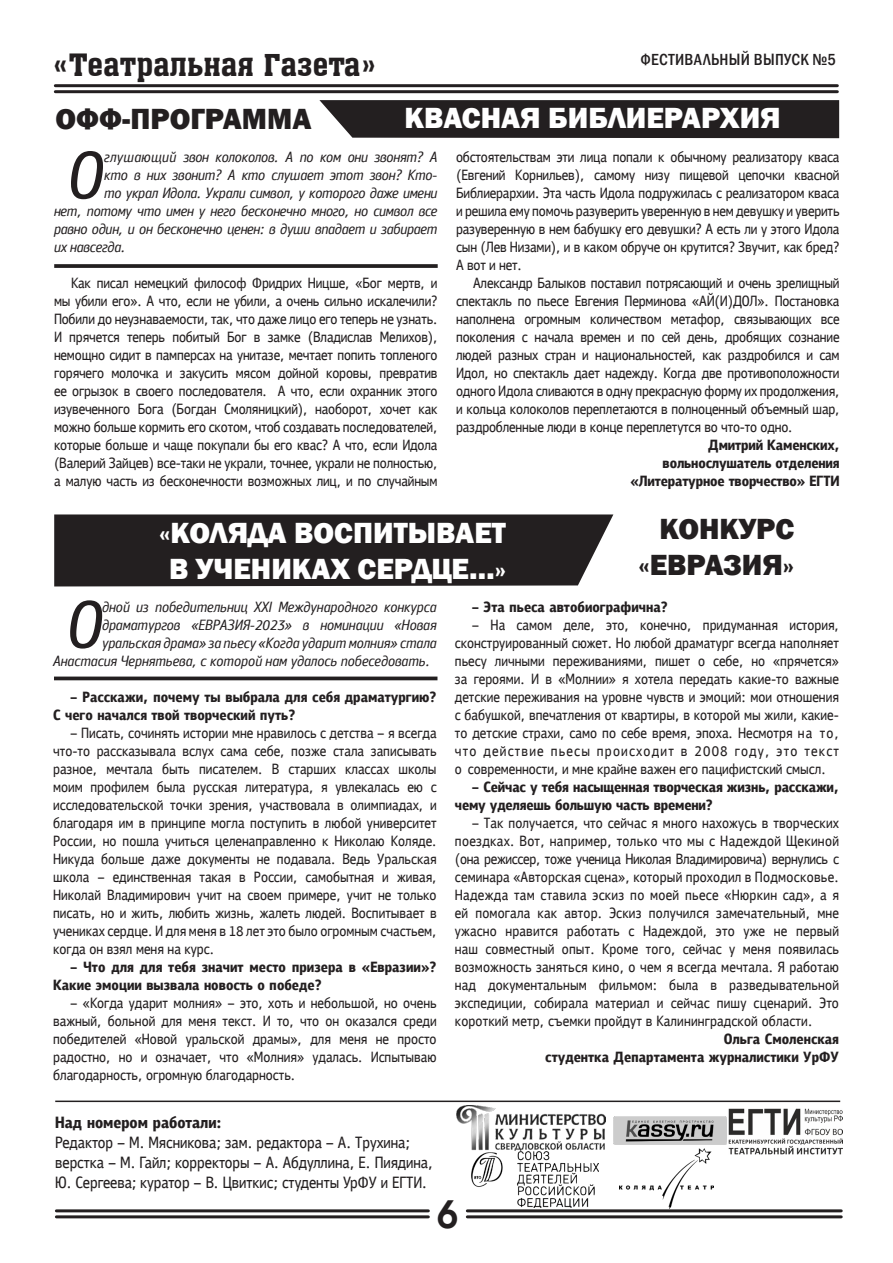
<style>
.page{position:relative;width:893px;height:1263px;background:#fff}
.page>*{position:absolute;margin:0;border:0;box-sizing:border-box;transform-origin:0 0}
.t1{font:700 37.5px "Avant Garde Gothic C";color:#231f20}
.t2{font:800 30px "Franklin Gothic";color:#fff}
.t3{font:800 30px "Franklin Gothic";color:#231f20}
.t4{font:30px "a Assuan";color:#231f20}
.t5{font:500 condensed 16.5px "Franklin Gothic";letter-spacing:.02em;color:#231f20}
</style>
<div class="page">
<hr style="left:56px;top:1209px;width:372px;height:3px;background:#231f20">
<hr style="left:56px;top:1215px;width:372px;height:3px;background:#231f20">
<hr style="left:467px;top:1209px;width:374px;height:3px;background:#231f20">
<hr style="left:467px;top:1215px;width:374px;height:3px;background:#231f20">
<svg style="left:319px;top:100px;width:520px;height:38px;background:#2c2829"></svg>
<div style="left:54px;top:514px;width:559px;height:72px;background:#231f20"></div>
<hr style="left:55px;top:84px;width:782px;height:3px;background:#231f20">
<hr style="left:55px;top:90px;width:782px;height:3px;background:#231f20">
<hr style="left:55px;top:1100px;width:785px;height:2px;background:#231f20">
<img style="left:729px;top:1109px;width:113px;height:45px">
<img style="left:614px;top:1116px;width:112px;height:29px">
<img style="left:619px;top:1149px;width:95px;height:60px">
<img style="left:471px;top:1151px;width:128px;height:57px">
<img style="left:457px;top:1105px;width:148px;height:45px">
<svg style="left:54px;top:264px;width:384px;height:4px;background:#302c2d"></svg>
<svg style="left:54px;top:676px;width:383px;height:4px;background:#423f3f"></svg>
<p class="t4" style="left:52px;top:49px;width:326px">«Театральная Газета»</p>
<p class="t5" style="left:640px;top:49px;width:197px">ФЕСТИВАЛЬНЫЙ ВЫПУСК №5</p>
<p class="t3" style="left:55px;top:99px;width:258px">ОФФ-ПРОГРАММА</p>
<p class="t2" style="left:405px;top:98px;width:378px">КВАСНАЯ БИБЛИЕРАРХИЯ</p>
<p class="t2" style="left:159px;top:513px;width:348px">«КОЛЯДА ВОСПИТЫВАЕТ</p>
<p class="t2" style="left:169px;top:549px;width:338px">В УЧЕНИКАХ СЕРДЦЕ…»</p>
<p class="t3" style="left:659px;top:510px;width:136px">КОНКУРС</p>
<p class="t3" style="left:638px;top:546px;width:157px">«ЕВРАЗИЯ»</p>
<p class="t1" style="left:437px;top:1191px;width:22px">6</p>
</div>
